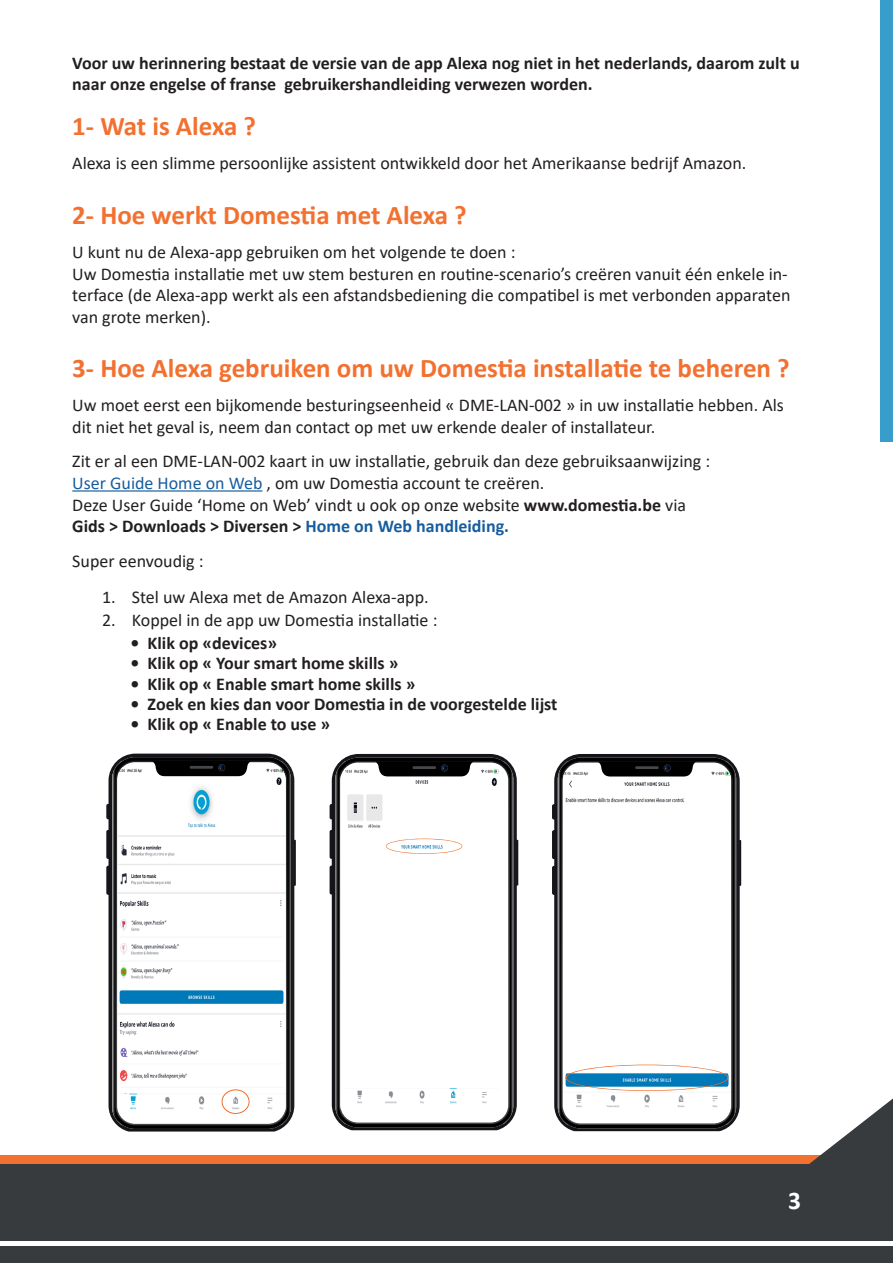
<style>
.page{position:relative;width:893px;height:1263px;background:#fff}
.page>*{position:absolute;margin:0;border:0;box-sizing:border-box;transform-origin:0 0}
.t1{font:700 27px "Calibri";color:#f37130}
.t2{font:700 25.5px "Calibri";color:#fff}
.t3{font:18px/21.6px "Calibri";color:#231f20}
.t4{font:700 18px/21.6px "Calibri";color:#231f20}
.s1{color:#175d9e}
.s2{font-weight:700}
.s3{font-weight:700;color:#175d9e}
</style>
<div class="page">
<div style="left:0;top:1164px;width:893px;height:99px;background:#373b3d"></div>
<div style="left:0;top:1155px;width:893px;height:9px;background:#f37130"></div>
<svg style="left:806px;top:1098px;width:87px;height:144px"></svg>
<hr style="left:0;top:1242px;width:893px;height:4px;background:#fff">
<div style="left:880px;top:0;width:13px;height:442px;background:#379dca"></div>
<hr style="left:72px;top:490px;width:190px;height:2px;background:#175d9e">
<svg style="left:517px;top:840px;width:1px;height:46px"></svg>
<svg style="left:330px;top:804px;width:2px;height:15px"></svg>
<svg style="left:330px;top:830px;width:2px;height:29px"></svg>
<svg style="left:330px;top:865px;width:2px;height:29px"></svg>
<svg style="left:332px;top:754px;width:185px;height:376px;background:#343235"></svg>
<div style="left:340px;top:762px;width:168px;height:361px;background:#fff;border-radius:18px"></div>
<img style="left:346px;top:769px;width:153px;height:335px">
<img style="left:502px;top:760px;width:11px;height:365px">
<img style="left:505px;top:763px;width:8px;height:359px">
<img style="left:335px;top:760px;width:11px;height:365px">
<img style="left:335px;top:763px;width:9px;height:359px">
<svg style="left:375px;top:761px;width:98px;height:15px"></svg>
<svg style="left:386px;top:838px;width:76px;height:16px"></svg>
<svg style="left:740px;top:840px;width:1px;height:46px"></svg>
<svg style="left:552px;top:804px;width:2px;height:15px"></svg>
<svg style="left:552px;top:830px;width:2px;height:29px"></svg>
<svg style="left:552px;top:866px;width:2px;height:29px"></svg>
<svg style="left:554px;top:754px;width:186px;height:377px;background:#3d3b3e"></svg>
<div style="left:563px;top:762px;width:168px;height:361px;background:#fff;border-radius:18px"></div>
<img style="left:569px;top:771px;width:156px;height:337px">
<img style="left:725px;top:760px;width:11px;height:365px">
<img style="left:728px;top:763px;width:8px;height:360px">
<img style="left:558px;top:760px;width:11px;height:365px">
<img style="left:558px;top:763px;width:8px;height:360px">
<svg style="left:598px;top:761px;width:98px;height:15px"></svg>
<svg style="left:566px;top:1064px;width:162px;height:27px"></svg>
<svg style="left:294px;top:840px;width:2px;height:46px"></svg>
<svg style="left:106px;top:804px;width:3px;height:15px"></svg>
<svg style="left:106px;top:830px;width:3px;height:29px"></svg>
<svg style="left:106px;top:866px;width:3px;height:29px"></svg>
<svg style="left:109px;top:754px;width:185px;height:377px;background:#2b2a2d"></svg>
<div style="left:117px;top:762px;width:169px;height:362px;background:#fff;border-radius:18px"></div>
<img style="left:123px;top:768px;width:157px;height:342px">
<img style="left:280px;top:760px;width:11px;height:366px">
<img style="left:282px;top:762px;width:9px;height:361px">
<img style="left:112px;top:760px;width:11px;height:366px">
<img style="left:112px;top:762px;width:8px;height:361px">
<svg style="left:152px;top:761px;width:99px;height:15px"></svg>
<svg style="left:222px;top:1089px;width:28px;height:25px"></svg>
<p class="t4" style="left:72px;top:52px;width:729px">Voor uw herinnering bestaat de versie van de app Alexa nog niet in het nederlands, daarom zult u naar onze engelse of franse gebruikershandleiding verwezen worden.</p>
<p class="t1" style="left:72px;top:107px;width:185px">1- Wat is Alexa ?</p>
<p class="t3" style="left:72px;top:152px;width:676px">Alexa is een slimme persoonlijke assistent ontwikkeld door het Amerikaanse bedrijf Amazon.</p>
<p class="t1" style="left:72px;top:196px;width:396px">2- Hoe werkt Domestia met Alexa ?</p>
<p class="t3" style="left:72px;top:241px;width:445px">U kunt nu de Alexa-app gebruiken om het volgende te doen :</p>
<p class="t3" style="left:72px;top:263px;width:720px">Uw Domestia installatie met uw stem besturen en routine-scenario’s creëren vanuit één enkele in&shy;terface (de Alexa-app werkt als een afstandsbediening die compatibel is met verbonden apparaten van grote merken).</p>
<p class="t1" style="left:72px;top:349px;width:719px">3- Hoe Alexa gebruiken om uw Domestia installatie te beheren ?</p>
<p class="t3" style="left:72px;top:394px;width:713px">Uw moet eerst een bijkomende besturingseenheid « DME-LAN-002 » in uw installatie hebben. Als dit niet het geval is, neem dan contact op met uw erkende dealer of installateur.</p>
<p class="t3" style="left:72px;top:450px;width:639px">Zit er al een DME-LAN-002 kaart in uw installatie, gebruik dan deze gebruiksaanwijzing :<br><span class="s1">User Guide Home on Web</span> , om uw Domestia account te creëren.<br>Deze User Guide ‘Home on Web’ vindt u ook op onze website <span class="s2">www.domestia.be</span> via <span class="s2">Gids &gt; Downloads &gt; Diversen &gt;</span> <span class="s3">Home on Web handleiding.</span></p>
<p class="t3" style="left:72px;top:549px;width:133px">Super eenvoudig :</p>
<p class="t3" style="left:102px;top:585px;width:328px">1. Stel uw Alexa met de Amazon Alexa-app.</p>
<p class="t3" style="left:102px;top:608px;width:337px">2. Koppel in de app uw Domestia installatie :</p>
<p class="t4" style="left:131px;top:632px;width:148px">• Klik op «devices»</p>
<p class="t4" style="left:131px;top:652px;width:269px">• Klik op « Your smart home skills »</p>
<p class="t4" style="left:131px;top:672px;width:286px">• Klik op « Enable smart home skills »</p>
<p class="t4" style="left:131px;top:693px;width:428px">• Zoek en kies dan voor Domestia in de voorgestelde lijst</p>
<p class="t4" style="left:131px;top:713px;width:201px">• Klik op « Enable to use »</p>
<h2 class="t2" style="left:788px;top:1182px;width:14px">3</h2>
</div>
